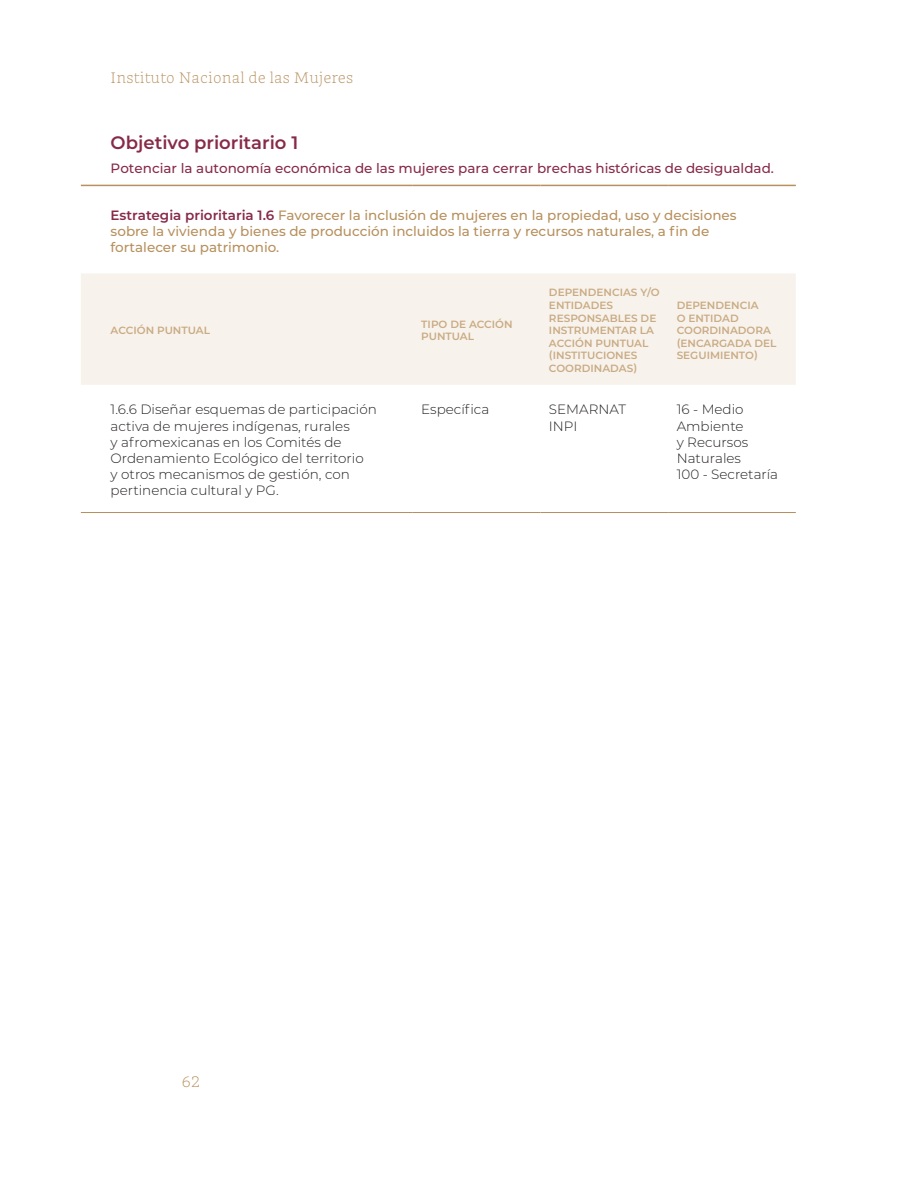
<style>
.page{position:relative;width:915px;height:1191px;background:#fff}
.page>*{position:absolute;margin:0;border:0;box-sizing:border-box;transform-origin:0 0}
.Objetivo_1{font:600 18px "Montserrat";color:#872a48}
.t1{font:300 15px "GMX";color:#b7905d}
.Cuerpo_Tabla{font:300 13.5px/16.2px "Montserrat";color:#231f20}
.Estrategia_Objetivo{font:500 13.5px/16.2px "Montserrat";color:#b7905d}
.Objetivo_1-2{font:500 13.5px "Montserrat";color:#872a48}
.Encabezado_Tabla{font:600 10.5px/12.6px "Montserrat";color:#caab84}
.s1{font-weight:600;color:#872a48}
</style>
<div class="page">
<div style="left:81px;top:273px;width:714px;height:112px;background:#f7f3ec"></div>
<hr style="left:412px;top:512px;width:128px;height:1px;background:#b7905d">
<hr style="left:540px;top:512px;width:128px;height:1px;background:#b7905d">
<hr style="left:668px;top:512px;width:127px;height:1px;background:#b7905d">
<hr style="left:81px;top:185px;width:331px;height:1px;background:#b7905d">
<hr style="left:412px;top:185px;width:128px;height:1px;background:#b7905d">
<hr style="left:540px;top:185px;width:128px;height:1px;background:#b7905d">
<hr style="left:668px;top:185px;width:127px;height:1px;background:#b7905d">
<hr style="left:81px;top:512px;width:331px;height:1px;background:#b7905d">
<p class="t1" style="left:110px;top:69px;width:244px">Instituto Nacional de las Mujeres</p>
<p class="Objetivo_1" style="left:111px;top:130px;width:189px">Objetivo prioritario 1</p>
<p class="Objetivo_1-2" style="left:111px;top:158px;width:664px">Potenciar la autonomía económica de las mujeres para cerrar brechas históricas de desigualdad.</p>
<p class="Estrategia_Objetivo" style="left:111px;top:206px;width:627px"><span class="s1">Estrategia prioritaria 1.6</span> Favorecer la inclusión de mujeres en la propiedad, uso y decisiones sobre la vivienda y bienes de producción incluidos la tierra y recursos naturales, a fin de fortalecer su patrimonio.</p>
<p class="Encabezado_Tabla" style="left:111px;top:324px;width:101px">ACCIÓN PUNTUAL</p>
<p class="Encabezado_Tabla" style="left:421px;top:317px;width:93px">TIPO DE ACCIÓN<br>PUNTUAL</p>
<p class="Encabezado_Tabla" style="left:549px;top:286px;width:112px">DEPENDENCIAS Y/O<br>ENTIDADES</p>
<p class="Encabezado_Tabla" style="left:549px;top:311px;width:109px">RESPONSABLES DE<br>INSTRUMENTAR LA<br>ACCIÓN PUNTUAL (INSTITUCIONES<br>COORDINADAS)</p>
<p class="Encabezado_Tabla" style="left:676px;top:298px;width:101px">DEPENDENCIA<br>O ENTIDAD<br>COORDINADORA (ENCARGADA DEL<br>SEGUIMIENTO)</p>
<p class="Cuerpo_Tabla" style="left:111px;top:401px;width:267px">1.6.6 Diseñar esquemas de participación activa de mujeres indígenas, rurales<br>y afromexicanas en los Comités de Ordenamiento Ecológico del territorio<br>y otros mecanismos de gestión, con pertinencia cultural y PG.</p>
<p class="Cuerpo_Tabla" style="left:421px;top:401px;width:69px">Específica</p>
<p class="Cuerpo_Tabla" style="left:549px;top:401px;width:79px">SEMARNAT<br>INPI</p>
<p class="Cuerpo_Tabla" style="left:676px;top:401px;width:73px">16 - Medio<br>Ambiente y Recursos<br>Naturales</p>
<p class="Cuerpo_Tabla" style="left:676px;top:466px;width:103px">100 - Secretaría</p>
<p class="t1" style="left:181px;top:1073px;width:20px">62</p>
</div>
